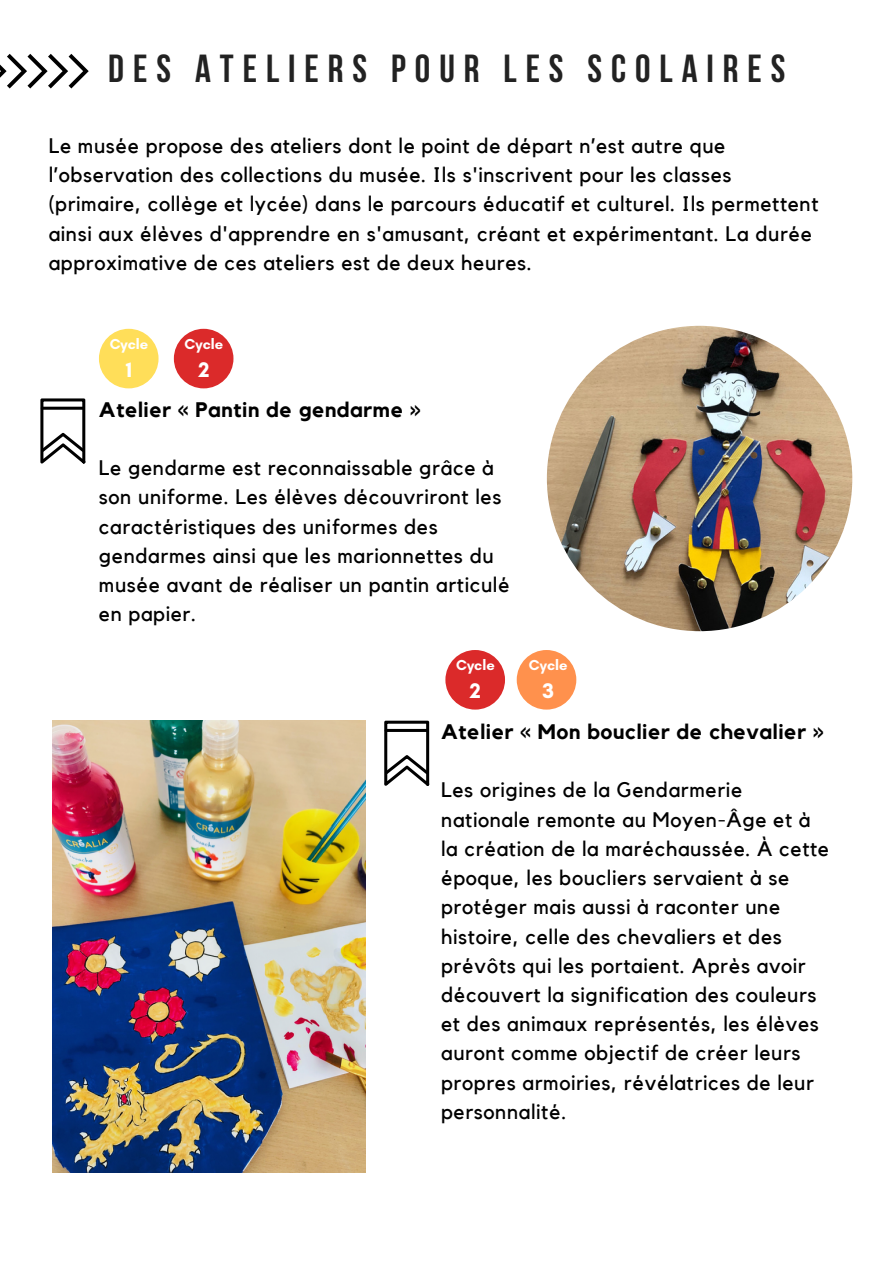
<style>
.page{position:relative;width:893px;height:1264px;background:#fff}
.page>*{position:absolute;margin:0;border:0;box-sizing:border-box;transform-origin:0 0}
.t1{font:700 39px "Bebas Neue";letter-spacing:.23em;color:#222}
.t2{font:700 21.45px "Glacial Indifference";color:#fff}
.t3{font:21px/29.2px "Kollektif";letter-spacing:.03em;color:#000}
.t4{font:700 21px "Kollektif";letter-spacing:.03em;color:#000}
.t5{font:700 14.7px "Glacial Indifference";color:#fff}
</style>
<div class="page">
<img style="left:547px;top:326px;width:305px;height:305px;border-radius:50%">
<svg style="left:40px;top:398px;width:45px;height:65px"></svg>
<svg style="left:40px;top:406px;width:45px;height:4px"></svg>
<svg style="left:0;top:54px;width:89px;height:34px"></svg>
<img style="left:52px;top:720px;width:314px;height:452px">
<svg style="left:384px;top:720px;width:45px;height:65px"></svg>
<hr style="left:384px;top:729px;width:45px;height:3px;background:#000;border-radius:2px">
<div style="left:99px;top:329px;width:59px;height:59px;background:#ffde59;border-radius:50%"></div>
<div style="left:174px;top:329px;width:59px;height:59px;background:#db2a2a;border-radius:50%"></div>
<div style="left:445px;top:650px;width:60px;height:59px;background:#db2a2a;border-radius:50%"></div>
<div style="left:516px;top:650px;width:60px;height:59px;background:#ff914d;border-radius:50%"></div>
<h1 class="t1" style="left:108px;top:53px;width:678px">DES ATELIERS POUR LES SCOLAIRES</h1>
<p class="t3" style="left:49px;top:132px;width:771px">Le musée propose des ateliers dont le point de départ n’est autre que l’observation des collections du musée. Ils s'inscrivent pour les classes (primaire, collège et lycée) dans le parcours éducatif et culturel. Ils permettent ainsi aux élèves d'apprendre en s'amusant, créant et expérimentant. La durée approximative de ces ateliers est de deux heures.</p>
<p class="t5" style="left:110px;top:335px;width:40px">Cycle</p>
<p class="t2" style="left:126px;top:356px;width:8px">1</p>
<p class="t5" style="left:184px;top:335px;width:40px">Cycle</p>
<p class="t2" style="left:198px;top:356px;width:13px">2</p>
<p class="t4" style="left:99px;top:399px;width:323px">Atelier « Pantin de gendarme »</p>
<p class="t3" style="left:99px;top:454px;width:412px">Le gendarme est reconnaissable grâce à son uniforme. Les élèves découvriront les caractéristiques des uniformes des gendarmes ainsi que les marionnettes du musée avant de réaliser un pantin articulé en papier.</p>
<p class="t5" style="left:456px;top:656px;width:40px">Cycle</p>
<p class="t2" style="left:470px;top:677px;width:13px">2</p>
<p class="t5" style="left:529px;top:656px;width:40px">Cycle</p>
<p class="t2" style="left:542px;top:677px;width:13px">3</p>
<p class="t4" style="left:441px;top:722px;width:384px">Atelier « Mon bouclier de chevalier »</p>
<p class="t3" style="left:441px;top:776px;width:389px">Les origines de la Gendarmerie nationale remonte au Moyen-Âge et à la création de la maréchaussée. À cette époque, les boucliers servaient à se protéger mais aussi à raconter une histoire, celle des chevaliers et des prévôts qui les portaient. Après avoir découvert la signification des couleurs et des animaux représentés, les élèves auront comme objectif de créer leurs propres armoiries, révélatrices de leur personnalité.</p>
</div>
